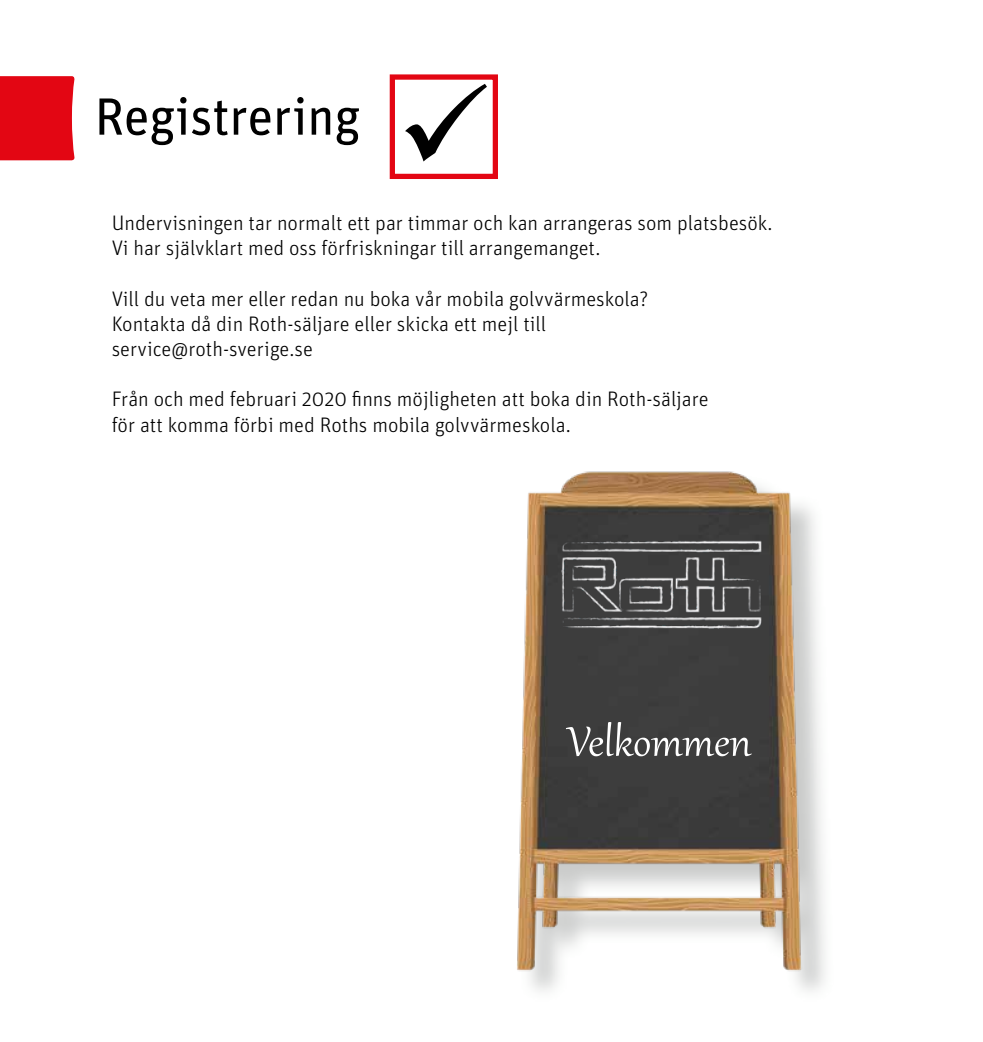
<style>
.page{position:relative;width:983px;height:1042px;background:#fff}
.page>*{position:absolute;margin:0;border:0;box-sizing:border-box;transform-origin:0 0}
.t1{font:52.5px "Unit OT";letter-spacing:-.01em;color:#000}
.t2{font:50.75px "Gabriola";color:#fff}
.t3{font:300 21px/25.2px "Unit OT";color:#000}
</style>
<div class="page">
<div style="left:389px;top:74px;width:109px;height:105px;border:5px solid #e30613"></div>
<img style="left:517px;top:471px;width:308px;height:520px">
<img style="left:537px;top:518px;width:245px;height:126px">
<div style="left:0;top:76px;width:75px;height:84px;background:#e30613"></div>
<h1 class="t1" style="left:94px;top:83px;width:268px">Registrering</h1>
<p class="t3" style="left:112px;top:210px;width:662px">Undervisningen tar normalt ett par timmar och kan arrangeras som platsbesök.<br>Vi har självklart med oss förfriskningar till arrangemanget.</p>
<p class="t3" style="left:112px;top:286px;width:538px">Vill du veta mer eller redan nu boka vår mobila golvvärmeskola?<br>Kontakta då din Roth-säljare eller skicka ett mejl till service@roth-sverige.se</p>
<p class="t3" style="left:112px;top:387px;width:598px">Från och med februari 2020 finns möjligheten att boka din Roth-säljare för att komma förbi med Roths mobila golvvärmeskola.</p>
<h2 class="t2" style="left:567px;top:708px;width:185px">Velkommen</h2>
</div>
